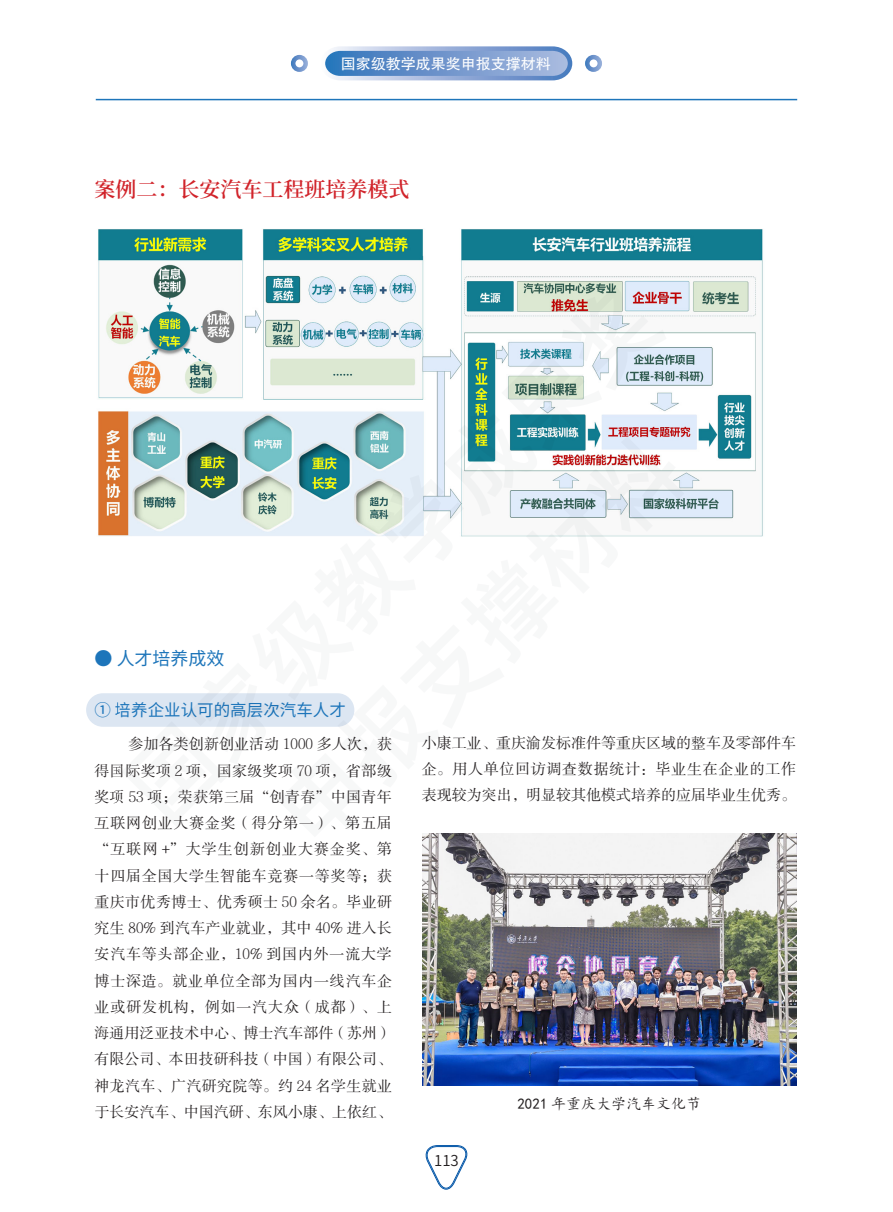
<style>
.page{position:relative;width:893px;height:1212px;background:#fff}
.page>*{position:absolute;margin:0;border:0;box-sizing:border-box;transform-origin:0 0}
.案例{font:600 21px "Source Han Serif CN";color:#d1232a}
.培养成效{font:18px "Source Han Sans SC";color:#1d75ba}
.三级{font:16.5px "Source Han Sans SC";color:#1d75ba}
.正文{font:15px/26.2px "FZSSK GBK1 0";color:#231f20;text-align:justify}
.t1{font:15px "FZHTK GBK1 0";color:#fff}
.图例{font:15px "Kai Ti";color:#231f20}
.t2{font:15px "Source Han Sans SC";color:#231f20}
</style>
<div class="page">
<svg style="left:325px;top:46px;width:248px;height:35px;background:#82a3d2"></svg>
<div style="left:291px;top:55px;width:17px;height:17px;border:4px solid #fff;border-radius:50%"></div>
<div style="left:585px;top:55px;width:17px;height:17px;border:4px solid #fff;border-radius:50%"></div>
<hr style="left:96px;top:99px;width:701px;height:1px;background:#1d75ba">
<svg style="left:425px;top:1145px;width:43px;height:44px"></svg>
<div style="left:86px;top:693px;width:268px;height:34px;background:#dce6f2;border-radius:17px"></div>
<img style="left:98px;top:229px;width:665px;height:307px">
<img style="left:423px;top:834px;width:373px;height:252px">
<p class="t1" style="left:341px;top:55px;width:211px">国家级教学成果奖申报支撑材料</p>
<p class="案例" style="left:95px;top:178px;width:316px">案例二：长安汽车工程班培养模式</p>
<p class="培养成效" style="left:95px;top:649px;width:132px">● 人才培养成效</p>
<p class="三级" style="left:95px;top:702px;width:253px">① 培养企业认可的高层次汽车人才</p>
<p class="正文" style="left:95px;top:731px;width:299px;text-indent:34px">参加各类创新创业活动 1000 多人次，获得国际奖项 2 项，国家级奖项 70 项，省部级奖项 53 项；荣获第三届“创青春”中国青年互联网创业大赛金奖（得分第一）、第五届“互联网 +”大学生创新创业大赛金奖、第十四届全国大学生智能车竞赛一等奖等；获重庆市优秀博士、优秀硕士 50 余名。毕业研究生 80% 到汽车产业就业，其中 40% 进入长安汽车等头部企业，10% 到国内外一流大学博士深造。就业单位全部为国内一线汽车企业或研发机构，例如一汽大众（成都）、上海通用泛亚技术中心、博士汽车部件（苏州）有限公司、本田技研科技（中国）有限公司、神龙汽车、广汽研究院等。约 24 名学生就业于长安汽车、中国汽研、东风小康、上依红、</p>
<p class="正文" style="left:422px;top:729px;width:376px">小康工业、重庆渝发标准件等重庆区域的整车及零部件车企。用人单位回访调查数据统计：毕业生在企业的工作表现较为突出，明显较其他模式培养的应届毕业生优秀。</p>
<p class="图例" style="left:517px;top:1096px;width:185px">2021 年重庆大学汽车文化节</p>
<p class="t2" style="left:434px;top:1152px;width:26px">113</p>
</div>
